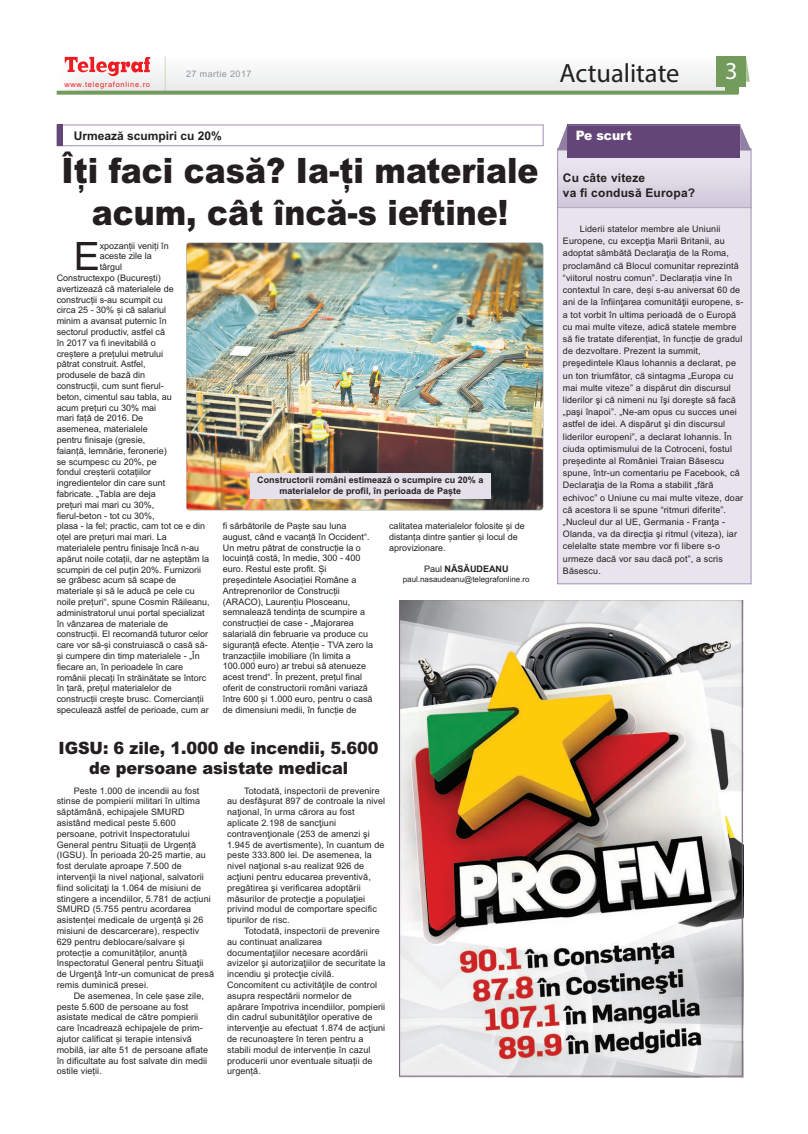
<style>
.page{position:relative;width:808px;height:1134px;background:#fff}
.page>*{position:absolute;margin:0;border:0;box-sizing:border-box;transform-origin:0 0}
.t1{font:39.1px "Arial";color:#231f20}
.t2{font:900 35px/42px "Arial";color:#231f20;text-align:center;scale:.9 1}
.t3{font:26.5px "Myriad Pro";color:#231f20}
.t4{font:24.4px "Myriad Pro";color:#fff}
.t5{font:900 17px/20.4px "Arial";letter-spacing:-.005em;color:#231f20;text-align:center;scale:.95 1}
.t6{font:900 13px "Arial";letter-spacing:-.005em;color:#fff;scale:.95 1}
.t7{font:700 12px/15.8px "Arial";letter-spacing:.015em;color:#231f20}
.t8{font:9px/10.8px "Arial";letter-spacing:.01em;color:#231f20}
.t9{font:700 9px/10.8px "Arial";color:#231f20;text-align:center}
.t10{font:9px "Arial";letter-spacing:.045em;color:#939598}
.t11{font:8px "Arial";color:#231f20}
.t12{font:7.5px "Arial";letter-spacing:.09em;color:#ee2323}
.s1{font-weight:400}
</style>
<div class="page">
<div style="left:57px;top:57px;width:671px;height:36px;background:#f2f3f4"></div>
<img style="left:57px;top:57px;width:31px;height:34px">
<hr style="left:165px;top:57px;width:1px;height:37px;background:#c8d8be">
<svg style="left:65px;top:57px;width:85px;height:20px"></svg>
<svg style="left:57px;top:91px;width:681px;height:4px;background:#7ea369"></svg>
<div style="left:716px;top:57px;width:30px;height:30px;background:#739b5c"></div>
<div style="left:725px;top:87px;width:13px;height:7px;background:#739b5c"></div>
<svg style="left:746px;top:58px;width:4px;height:24px"></svg>
<div style="left:559px;top:150px;width:190px;height:432px;background:#e7e4ed"></div>
<img style="left:559px;top:166px;width:190px;height:42px">
<hr style="left:558px;top:208px;width:193px;height:1px;background:#b6abc5">
<div style="left:557px;top:148px;width:194px;height:436px;border:1px solid #a08fb0"></div>
<div style="left:567px;top:125px;width:173px;height:33px;background:#634677"></div>
<svg style="left:557px;top:125px;width:10px;height:25px"></svg>
<svg style="left:740px;top:126px;width:11px;height:25px"></svg>
<hr style="left:568px;top:125px;width:173px;height:1px;background:#927fa4">
<div style="left:57px;top:125px;width:486px;height:21px;border:1px solid #a08fb0"></div>
<div style="left:57px;top:125px;width:5px;height:21px;background:#634677"></div>
<img style="left:400px;top:601px;width:343px;height:476px">
<img style="left:186px;top:243px;width:357px;height:267px;border-radius:3px">
<div style="left:186px;top:243px;width:357px;height:267px;border:1px solid #939598;border-radius:3px"></div>
<div style="left:250px;top:474px;width:241px;height:25px;background:#e5e1eb"></div>
<p class="t12" style="left:64px;top:81px;width:87px">www.telegrafonline.ro</p>
<p class="t10" style="left:186px;top:70px;width:67px">27 martie 2017</p>
<h3 class="t7" style="left:74px;top:128px;width:150px">Urmează scumpiri cu 20%</h3>
<h2 class="t2" style="left:62px;top:150px;width:531px">Îți faci casă? Ia-ți materiale acum, cât încă-s ieftine!</h2>
<h1 class="t1" style="left:74px;top:242px;width:28px">E</h1>
<p class="t8" style="left:100px;top:241px;width:71px">xpozanții veniți în</p>
<p class="t8" style="left:100px;top:252px;width:54px">aceste zile la</p>
<p class="t8" style="left:100px;top:262px;width:24px">târgul</p>
<p class="t8" style="left:57px;top:273px;width:106px">Constructexpo (București)</p>
<p class="t8" style="left:57px;top:284px;width:119px">avertizează că materialele de</p>
<p class="t8" style="left:57px;top:295px;width:108px">construcții s-au scumpit cu</p>
<p class="t8" style="left:57px;top:306px;width:111px">circa 25 - 30% și că salariul</p>
<p class="t8" style="left:57px;top:316px;width:112px">minim a avansat puternic în</p>
<p class="t8" style="left:57px;top:327px;width:110px">sectorul productiv, astfel că</p>
<p class="t8" style="left:57px;top:338px;width:101px">în 2017 va fi inevitabilă o</p>
<p class="t8" style="left:57px;top:349px;width:108px">creștere a prețului metrului</p>
<p class="t8" style="left:57px;top:360px;width:91px">pătrat construit. Astfel,</p>
<p class="t8" style="left:57px;top:370px;width:90px">produsele de bază din</p>
<p class="t8" style="left:57px;top:381px;width:109px">construcții, cum sunt fierul-</p>
<p class="t8" style="left:57px;top:392px;width:117px">beton, cimentul sau tabla, au</p>
<p class="t8" style="left:57px;top:403px;width:101px">acum prețuri cu 30% mai</p>
<p class="t8" style="left:57px;top:414px;width:88px">mari față de 2016. De</p>
<p class="t8" style="left:57px;top:424px;width:93px">asemenea, materialele</p>
<p class="t8" style="left:57px;top:435px;width:90px">pentru finisaje (gresie,</p>
<p class="t8" style="left:57px;top:446px;width:112px">faianță, lemnărie, feronerie)</p>
<p class="t8" style="left:57px;top:457px;width:102px">se scumpesc cu 20%, pe</p>
<p class="t8" style="left:57px;top:468px;width:96px">fondul creșterii cotațiilor</p>
<p class="t8" style="left:57px;top:478px;width:110px">ingredientelor din care sunt</p>
<p class="t8" style="left:57px;top:489px;width:101px">fabricate. „Tabla are deja</p>
<p class="t8" style="left:57px;top:500px;width:99px">prețuri mai mari cu 30%,</p>
<p class="t8" style="left:57px;top:511px;width:100px">fierul-beton - tot cu 30%,</p>
<p class="t8" style="left:57px;top:522px;width:150px">plasa - la fel; practic, cam tot ce e din</p>
<p class="t8" style="left:57px;top:532px;width:112px">oțel are prețuri mai mari. La</p>
<p class="t8" style="left:57px;top:543px;width:144px">materialele pentru finisaje încă n-au</p>
<p class="t8" style="left:57px;top:554px;width:154px">apărut noile cotații, dar ne așteptăm la</p>
<p class="t8" style="left:57px;top:565px;width:146px">scumpiri de cel puțin 20%. Furnizorii</p>
<p class="t8" style="left:57px;top:576px;width:121px">se grăbesc acum să scape de</p>
<p class="t8" style="left:57px;top:586px;width:140px">materiale și să le aducă pe cele cu</p>
<p class="t8" style="left:57px;top:597px;width:155px">noile prețuri“, spune Cosmin Răileanu,</p>
<p class="t8" style="left:57px;top:608px;width:150px">administratorul unui portal specializat</p>
<p class="t8" style="left:57px;top:619px;width:113px">în vânzarea de materiale de</p>
<p class="t8" style="left:57px;top:630px;width:153px">construcții. El recomandă tuturor celor</p>
<p class="t8" style="left:57px;top:640px;width:153px">care vor să-și construiască o casă să-</p>
<p class="t8" style="left:57px;top:651px;width:145px">și cumpere din timp materialele - „În</p>
<p class="t8" style="left:57px;top:662px;width:128px">fiecare an, în perioadele în care</p>
<p class="t8" style="left:57px;top:673px;width:151px">românii plecați în străinătate se întorc</p>
<p class="t8" style="left:57px;top:684px;width:117px">în țară, prețul materialelor de</p>
<p class="t8" style="left:57px;top:694px;width:149px">construcții crește brusc. Comercianții</p>
<p class="t8" style="left:57px;top:705px;width:154px">speculează astfel de perioade, cum ar</p>
<p class="t9" style="left:257px;top:475px;width:228px">Constructorii români estimează o scumpire cu 20% a materialelor de profil, în perioada de Paște</p>
<p class="t8" style="left:223px;top:521px;width:152px">fi sărbătorile de Paște sau luna august, când e vacanță în Occident“.<br>Un metru pătrat de construcție la o locuință costă, în medie, 300 - 400 euro. Restul este profit. Și președintele Asociației Române a Antreprenorilor de Construcții (ARACO), Laurențiu Plosceanu, semnalează tendința de scumpire a construcției de case - „Majorarea salarială din februarie va produce cu siguranță efecte. Atenție - TVA zero la tranzacțiile imobiliare (în limita a 100.000 euro) ar trebui să atenueze acest trend“. În prezent, prețul final oferit de constructorii români variază între 600 și 1.000 euro, pentru o casă de dimensiuni medii, în funcție de</p>
<p class="t8" style="left:389px;top:521px;width:137px">calitatea materialelor folosite și de distanța dintre șantier și locul de aprovizionare.</p>
<p class="t9" style="left:424px;top:564px;width:86px"><span class="s1">Paul</span> NĂSĂUDEANU</p>
<p class="t11" style="left:403px;top:576px;width:128px">paul.nasaudeanu@telegrafonline.ro</p>
<h3 class="t5" style="left:58px;top:737px;width:338px">IGSU: 6 zile, 1.000 de incendii, 5.600 de persoane asistate medical</h3>
<p class="t8" style="left:57px;top:786px;width:159px;text-indent:17px">Peste 1.000 de incendii au fost stinse de pompierii militari în ultima săptămână, echipajele SMURD asistând medical peste 5.600 persoane, potrivit Inspectoratului General pentru Situații de Urgență (IGSU). În perioada 20-25 martie, au fost derulate aproape 7.500 de intervenţii la nivel naţional, salvatorii fiind solicitaţi la 1.064 de misiuni de stingere a incendiilor, 5.781 de acțiuni SMURD (5.755 pentru acordarea asistenței medicale de urgență și 26 misiuni de descarcerare), respectiv 629 pentru deblocare/salvare și protecție a comunităților, anunță Inspectoratul General pentru Situaţii de Urgenţă într-un comunicat de presă remis duminică presei.</p>
<p class="t8" style="left:57px;top:991px;width:153px;text-indent:17px">De asemenea, în cele șase zile, peste 5.600 de persoane au fost asistate medical de către pompierii care încadrează echipajele de prim&shy;ajutor calificat și terapie intensivă mobilă, iar alte 51 de persoane aflate în dificultate au fost salvate din medii ostile vieții.</p>
<p class="t8" style="left:227px;top:786px;width:160px;text-indent:17px">Totodată, inspectorii de prevenire au desfăşurat 897 de controale la nivel naţional, în urma cărora au fost aplicate 2.198 de sancţiuni contravenţionale (253 de amenzi şi 1.945 de avertismente), în cuantum de peste 333.800 lei. De asemenea, la nivel naţional s-au realizat 926 de acţiuni pentru educarea preventivă, pregătirea şi verificarea adoptării măsurilor de protecţie a populaţiei privind modul de comportare specific tipurilor de risc.</p>
<p class="t8" style="left:227px;top:926px;width:160px;text-indent:17px">Totodată, inspectorii de prevenire au continuat analizarea documentaţiilor necesare acordării avizelor şi autorizaţiilor de securitate la incendiu şi protecţie civilă.<br>Concomitent cu activităţile de control asupra respectării normelor de apărare împotriva incendiilor, pompierii din cadrul subunităţilor operative de intervenţie au efectuat 1.874 de acţiuni de recunoaştere în teren pentru a stabili modul de intervenție în cazul producerii unor eventuale situații de urgență.</p>
<h3 class="t3" style="left:559px;top:57px;width:122px">Actualitate</h3>
<h3 class="t4" style="left:725px;top:56px;width:14px">3</h3>
<h3 class="t6" style="left:576px;top:128px;width:61px">Pe scurt</h3>
<h3 class="t7" style="left:563px;top:170px;width:134px">Cu câte viteze<br>va fi condusă Europa?</h3>
<p class="t8" style="left:563px;top:224px;width:182px;line-height:12.2px;text-indent:17px">Liderii statelor membre ale Uniunii Europene, cu excepţia Marii Britanii, au adoptat sâmbătă Declaraţia de la Roma, proclamând că Blocul comunitar reprezintă “viitorul nostru comun”. Declarația vine în contextul în care, deși s-au aniversat 60 de ani de la înfiinţarea comunităţii europene, s&shy;a tot vorbit în ultima perioadă de o Europă cu mai multe viteze, adică statele membre să fie tratate diferențiat, în funcție de gradul de dezvoltare. Prezent la summit, preşedintele Klaus Iohannis a declarat, pe un ton triumfător, că sintagma „Europa cu mai multe viteze” a dispărut din discursul liderilor şi că nimeni nu îşi doreşte să facă „paşi înapoi”. „Ne-am opus cu succes unei astfel de idei. A dispărut şi din discursul liderilor europeni”, a declarat Iohannis. În ciuda optimismului de la Cotroceni, fostul președinte al României Traian Băsescu spune, într-un comentariu pe Facebook, că Declaraţia de la Roma a stabilit „fără echivoc” o Uniune cu mai multe viteze, doar că acestora li se spune “ritmuri diferite”. „Nucleul dur al UE, Germania - Franţa - Olanda, va da direcţia şi ritmul (viteza), iar celelalte state membre vor fi libere s-o urmeze dacă vor sau dacă pot”, a scris Băsescu.</p>
</div>
